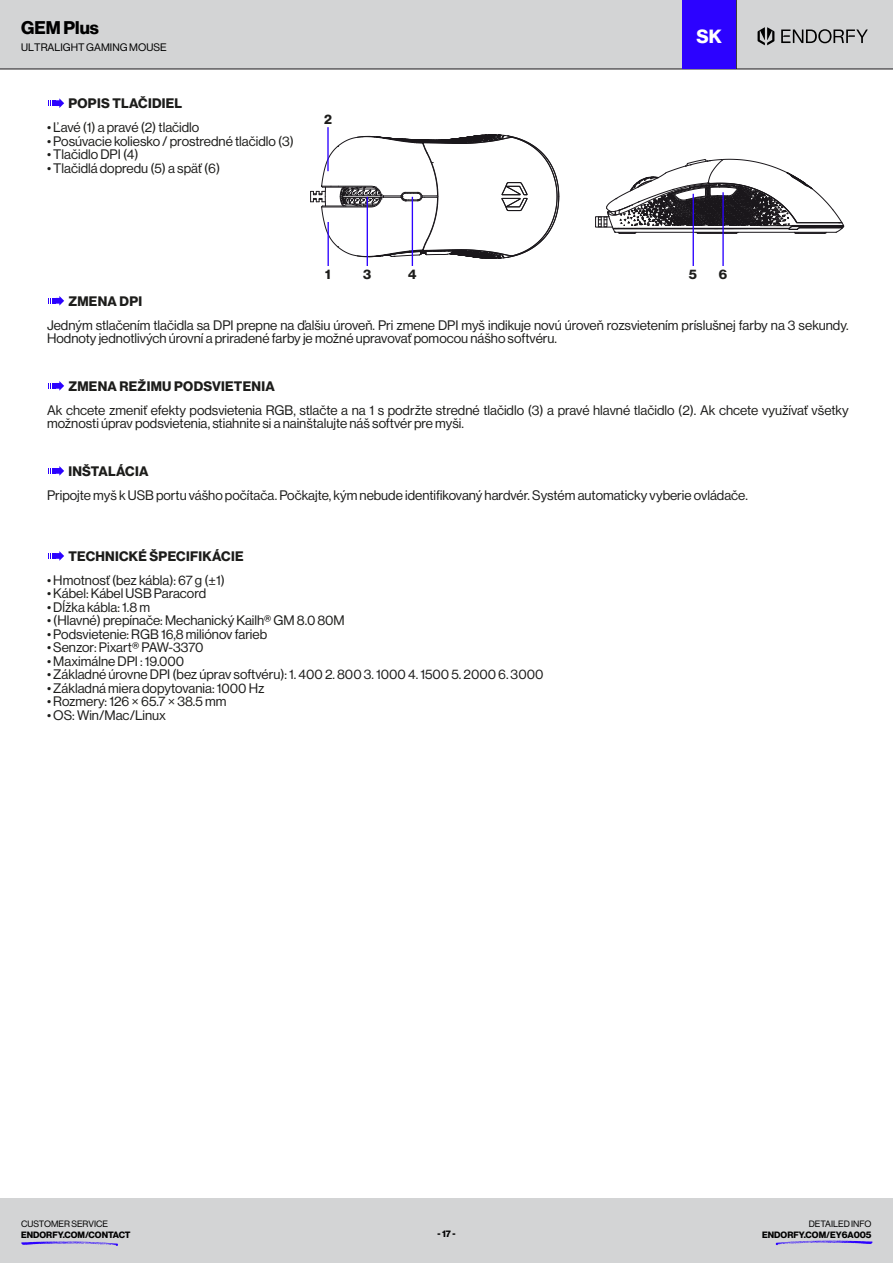
<style>
.page{position:relative;width:893px;height:1263px;background:#fff}
.page>*{position:absolute;margin:0;border:0;box-sizing:border-box;transform-origin:0 0}
.t1{font:18.75px "N Haas Grotesk DS Pro 75 Bd";color:#fff}
.t2{font:18px "N Haas Grotesk DS Pro 75 Bd";color:#000}
.t3{font:13.5px/13.5px "N Haas Grotesk DS Pro 55 Rg";color:#1d1d1b}
.t4{font:13.5px "N Haas Grotesk DS Pro 75 Bd";letter-spacing:.02em;color:#1d1d1b}
.t5{font:10.65px "N Haas Grotesk DS Pro 55 Rg";color:#000}
.t6{font:9px "N Haas Grotesk DS Pro 75 Bd";color:#000}
.t7{font:9px "N Haas Grotesk DS Pro 55 Rg";color:#000}
</style>
<div class="page">
<svg style="left:310px;top:134px;width:249px;height:125px"></svg>
<svg style="left:595px;top:159px;width:249px;height:75px"></svg>
<svg style="left:48px;top:551px;width:16px;height:10px"></svg>
<svg style="left:48px;top:296px;width:16px;height:10px"></svg>
<svg style="left:48px;top:381px;width:16px;height:10px"></svg>
<svg style="left:48px;top:466px;width:16px;height:10px"></svg>
<svg style="left:48px;top:98px;width:16px;height:10px"></svg>
<hr style="left:722px;top:192px;width:2px;height:74px;background:#2c02ff">
<hr style="left:693px;top:194px;width:1px;height:72px;background:#2c02ff">
<hr style="left:412px;top:197px;width:1px;height:69px;background:#2c02ff">
<hr style="left:367px;top:197px;width:1px;height:69px;background:#2c02ff">
<hr style="left:327px;top:222px;width:2px;height:44px;background:#2c02ff">
<hr style="left:327px;top:127px;width:2px;height:44px;background:#2c02ff">
<div style="left:0;top:0;width:893px;height:69px;background:#d3d4d5"></div>
<svg style="left:758px;top:27px;width:110px;height:18px"></svg>
<hr style="left:736px;top:0;width:1px;height:69px;background:#1a171b">
<div style="left:0;top:1198px;width:893px;height:65px;background:#d3d4d5"></div>
<svg style="left:21px;top:1241px;width:97px;height:5px"></svg>
<svg style="left:776px;top:1240px;width:96px;height:5px"></svg>
<hr style="left:0;top:69px;width:893px;height:1px;background:#1a171b">
<div style="left:682px;top:0;width:54px;height:69px;background:#2c02ff"></div>
<h2 class="t2" style="left:21px;top:17px;width:79px">GEM Plus</h2>
<p class="t5" style="left:21px;top:41px;width:147px">ULTRALIGHT GAMING MOUSE</p>
<p class="t4" style="left:68px;top:95px;width:115px">POPIS TLAČIDIEL</p>
<p class="t3" style="left:47px;top:121px;width:154px">• Ľavé (1) a pravé (2) tlačidlo</p>
<p class="t3" style="left:47px;top:134px;width:248px">• Posúvacie koliesko / prostredné tlačidlo (3)</p>
<p class="t3" style="left:47px;top:148px;width:93px">• Tlačidlo DPI (4)</p>
<p class="t3" style="left:47px;top:161px;width:175px">• Tlačidlá dopredu (5) a späť (6)</p>
<p class="t4" style="left:324px;top:112px;width:9px">2</p>
<h1 class="t1" style="left:696px;top:26px;width:27px">SK</h1>
<p class="t4" style="left:68px;top:293px;width:75px">ZMENA DPI</p>
<p class="t4" style="left:325px;top:267px;width:7px">1</p>
<p class="t4" style="left:363px;top:267px;width:10px">3</p>
<p class="t4" style="left:408px;top:267px;width:10px">4</p>
<p class="t4" style="left:689px;top:267px;width:10px">5</p>
<p class="t4" style="left:719px;top:267px;width:10px">6</p>
<p class="t3" style="left:47px;top:318px;width:803px">Jedným stlačením tlačidla sa DPI prepne na ďalšiu úroveň. Pri zmene DPI myš indikuje novú úroveň rozsvietením príslušnej farby na 3 sekundy.<br>Hodnoty jednotlivých úrovní a priradené farby je možné upravovať pomocou nášho softvéru.</p>
<p class="t4" style="left:68px;top:378px;width:208px">ZMENA REŽIMU PODSVIETENIA</p>
<p class="t3" style="left:47px;top:403px;width:803px">Ak chcete zmeniť efekty podsvietenia RGB, stlačte a na 1 s podržte stredné tlačidlo (3) a pravé hlavné tlačidlo (2). Ak chcete využívať všetky možnosti úprav podsvietenia, stiahnite si a nainštalujte náš softvér pre myši.</p>
<p class="t4" style="left:68px;top:463px;width:82px">INŠTALÁCIA</p>
<p class="t3" style="left:47px;top:488px;width:702px">Pripojte myš k USB portu vášho počítača. Počkajte, kým nebude identifikovaný hardvér. Systém automaticky vyberie ovládače.</p>
<p class="t4" style="left:68px;top:548px;width:177px">TECHNICKÉ ŠPECIFIKÁCIE</p>
<p class="t3" style="left:47px;top:573px;width:179px">• Hmotnosť (bez kábla): 67 g (±1)</p>
<p class="t3" style="left:47px;top:587px;width:161px">• Kábel: Kábel USB Paracord</p>
<p class="t3" style="left:47px;top:600px;width:105px">• Dĺžka kábla: 1.8 m</p>
<p class="t3" style="left:47px;top:614px;width:299px">• (Hlavné) prepínače: Mechanický Kailh® GM 8.0 80M</p>
<p class="t3" style="left:47px;top:627px;width:222px">• Podsvietenie: RGB 16,8 miliónov farieb</p>
<p class="t3" style="left:47px;top:641px;width:158px">• Senzor: Pixart® PAW-3370</p>
<p class="t3" style="left:47px;top:654px;width:139px">• Maximálne DPI : 19.000</p>
<p class="t3" style="left:47px;top:668px;width:498px">• Základné úrovne DPI (bez úprav softvéru): 1. 400 2. 800 3. 1000 4. 1500 5. 2000 6. 3000</p>
<p class="t3" style="left:47px;top:681px;width:219px">• Základná miera dopytovania: 1000 Hz</p>
<p class="t3" style="left:47px;top:695px;width:181px">• Rozmery: 126 × 65.7 × 38.5 mm</p>
<p class="t3" style="left:47px;top:708px;width:121px">• OS: Win/Mac/Linux</p>
<p class="t7" style="left:21px;top:1219px;width:88px">CUSTOMER SERVICE</p>
<p class="t6" style="left:21px;top:1229px;width:111px">ENDORFY.COM/CONTACT</p>
<p class="t7" style="left:809px;top:1219px;width:64px">DETAILED INFO</p>
<p class="t6" style="left:438px;top:1229px;width:19px">- 17 -</p>
<p class="t6" style="left:762px;top:1229px;width:111px">ENDORFY.COM/EY6A005</p>
</div>
